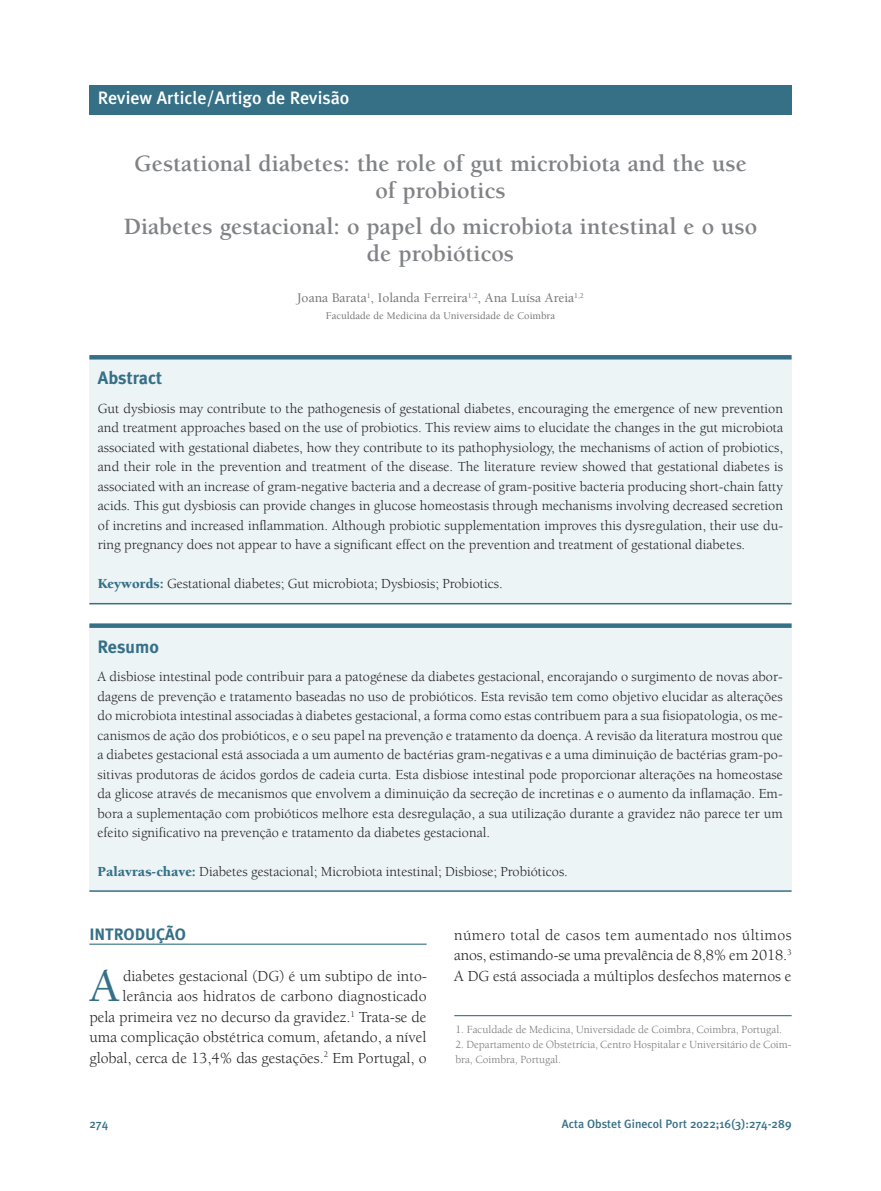
<style>
.page{position:relative;width:881px;height:1191px;background:#fff}
.page>*{position:absolute;margin:0;border:0;box-sizing:border-box;transform-origin:0 0}
.t1{font:500 47.85px "Berkeley";color:#367087}
.t2{font:700 24px/27px "Berkeley";color:#808285;text-align:center}
.t3{font:500 18px "Meta Plus";color:#fff}
.t4{font:700 18px "Meta Plus";color:#367087}
.t5{font:700 16.5px "Meta Plus";color:#367087}
.t6{font:15.75px/20.4px "Berkeley";color:#231f20;text-align:justify}
.t7{font:14.25px/19.5px "Berkeley";color:#231f20;text-align:justify}
.t8{font:500 13.5px "Berkeley";color:#777574}
.t9{font:500 12px "Meta Plus";color:#367087}
.t10{font:11.25px/15px "Berkeley";color:#777574}
.t11{font:500 10.5px "Berkeley";color:#777574}
.s1{font-weight:900;color:#367087}
</style>
<div class="page">
<div style="left:89px;top:85px;width:702px;height:29px;background:#367087"></div>
<hr style="left:454px;top:1015px;width:337px;height:1px;background:#367087">
<div style="left:89px;top:357px;width:702px;height:246px;background:#ecf4f6"></div>
<hr style="left:89px;top:355px;width:702px;height:4px;background:#367087">
<hr style="left:89px;top:603px;width:702px;height:1px;background:#367087">
<hr style="left:89px;top:943px;width:337px;height:1px;background:#367087">
<div style="left:89px;top:625px;width:702px;height:266px;background:#ecf4f6"></div>
<div style="left:89px;top:623px;width:702px;height:5px;background:#367087"></div>
<hr style="left:89px;top:890px;width:702px;height:1px;background:#367087">
<p class="t3" style="left:98px;top:88px;width:253px">Review Article/Artigo de Revisão</p>
<h2 class="t2" style="left:134px;top:152px;width:614px">Gestational diabetes: the role of gut microbiota and the use of probiotics</h2>
<h2 class="t2" style="left:124px;top:214px;width:635px">Diabetes gestacional: o papel do microbiota intestinal e o uso de probióticos</h2>
<p class="t8" style="left:297px;top:292px;width:288px">Joana Barata<sup>1</sup>, Iolanda Ferreira<sup>1,2</sup>, Ana Luísa Areia<sup>1,2</sup></p>
<p class="t11" style="left:325px;top:311px;width:231px">Faculdade de Medicina da Universidade de Coimbra</p>
<p class="t4" style="left:98px;top:367px;width:66px">Abstract</p>
<p class="t7" style="left:98px;top:400px;width:686px">Gut dysbiosis may contribute to the pathogenesis of gestational diabetes, encouraging the emergence of new prevention and treatment approaches based on the use of probiotics. This review aims to elucidate the changes in the gut microbiota associated with gestational diabetes, how they contribute to its pathophysiology, the mechanisms of action of probiotics, and their role in the prevention and treatment of the disease. The literature review showed that gestational diabetes is associated with an increase of gram-negative bacteria and a decrease of gram-positive bacteria producing short-chain fatty acids. This gut dysbiosis can provide changes in glucose homeostasis through mechanisms involving decreased secretion of incretins and increased inflammation. Although probiotic supplementation improves this dysregulation, their use du&shy;ring pregnancy does not appear to have a significant effect on the prevention and treatment of gestational diabetes.</p>
<p class="t7" style="left:98px;top:575px;width:406px"><span class="s1">Keywords:</span> Gestational diabetes; Gut microbiota; Dysbiosis; Probiotics.</p>
<p class="t4" style="left:97px;top:636px;width:63px">Resumo</p>
<p class="t7" style="left:97px;top:668px;width:686px">A disbiose intestinal pode contribuir para a patogénese da diabetes gestacional, encorajando o surgimento de novas abor&shy;dagens de prevenção e tratamento baseadas no uso de probióticos. Esta revisão tem como objetivo elucidar as alterações do microbiota intestinal associadas à diabetes gestacional, a forma como estas contribuem para a sua fisiopatologia, os me&shy;canismos de ação dos probióticos, e o seu papel na prevenção e tratamento da doença. A revisão da literatura mostrou que a diabetes gestacional está associada a um aumento de bactérias gram-negativas e a uma diminuição de bactérias gram-po&shy;sitivas produtoras de ácidos gordos de cadeia curta. Esta disbiose intestinal pode proporcionar alterações na homeostase da glicose através de mecanismos que envolvem a diminuição da secreção de incretinas e o aumento da inflamação. Em&shy;bora a suplementação com probióticos melhore esta desregulação, a sua utilização durante a gravidez não parece ter um efeito significativo na prevenção e tratamento da diabetes gestacional.</p>
<p class="t7" style="left:97px;top:863px;width:472px"><span class="s1">Palavras-chave:</span> Diabetes gestacional; Microbiota intestinal; Disbiose; Probióticos.</p>
<p class="t5" style="left:89px;top:924px;width:98px">INTRODUÇÃO</p>
<h1 class="t1" style="left:89px;top:967px;width:33px">A</h1>
<p class="t6" style="left:89px;top:967px;width:339px;text-align:right">diabetes gestacional (DG) é um subtipo de into&shy;lerância aos hidratos de carbono diagnosticado<br>pela primeira vez no decurso da gravidez.<sup>1</sup> Trata-se de uma complicação obstétrica comum, afetando, a nível global, cerca de 13,4% das gestações.<sup>2</sup> Em Portugal, o</p>
<p class="t6" style="left:454px;top:926px;width:338px">número total de casos tem aumentado nos últimos anos, estimando-se uma prevalência de 8,8% em 2018.<sup>3<br></sup>A DG está associada a múltiplos desfechos maternos e</p>
<p class="t10" style="left:455px;top:1022px;width:328px">1. Faculdade de Medicina, Universidade de Coimbra, Coimbra, Portugal.</p>
<p class="t10" style="left:455px;top:1037px;width:337px">2. Departamento de Obstetrícia, Centro Hospitalar e Universitário de Coim&shy;bra, Coimbra, Portugal.</p>
<p class="t9" style="left:89px;top:1117px;width:20px">274</p>
<p class="t9" style="left:561px;top:1117px;width:231px">Acta Obstet Ginecol Port 2022;16(3):274-289</p>
</div>
